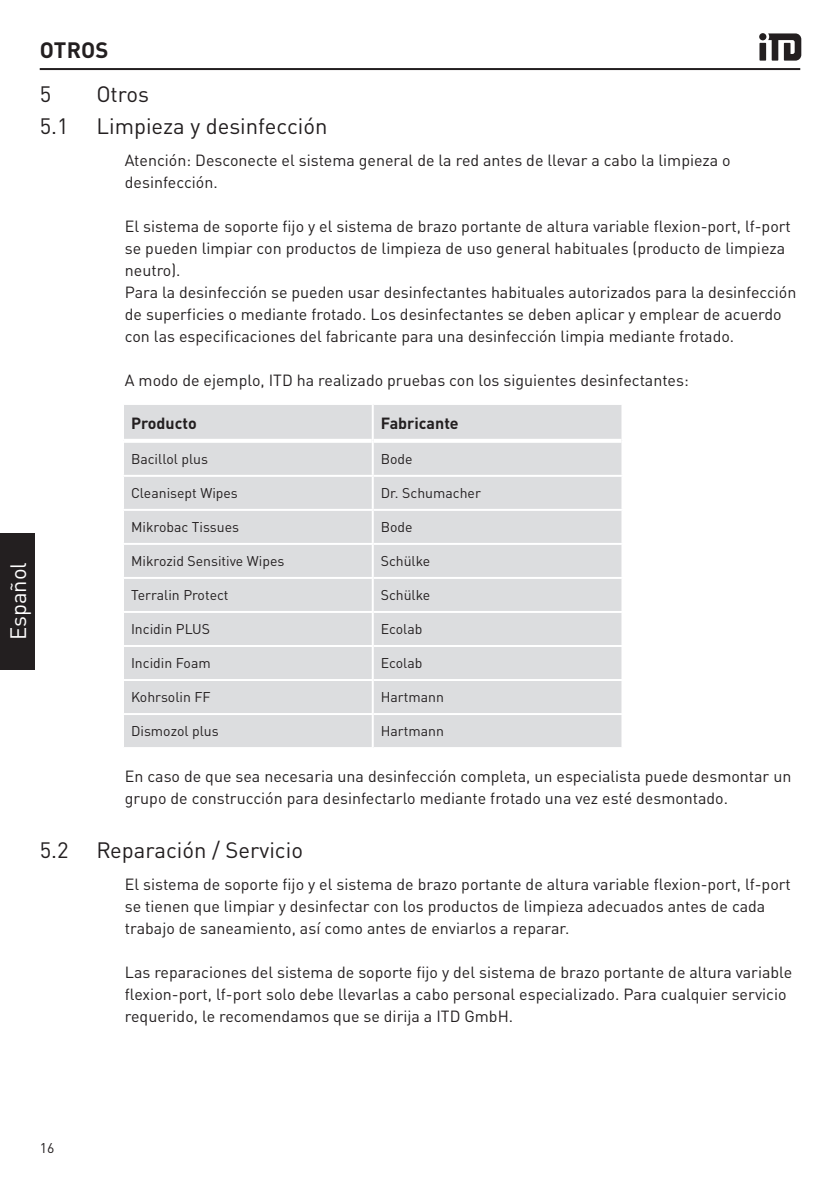
<style>
.page{position:relative;width:840px;height:1191px;background:#fff}
.page>*{position:absolute;margin:0;border:0;box-sizing:border-box;transform-origin:0 0}
.t1{font:22px "DINOT";color:#231f20}
.t2{font:22px "DINOT";color:#fff}
.t3{font:700 22px "DINOT";letter-spacing:.005em;color:#231f20}
.t4{font:16px/22px "DINOT";color:#231f20}
.t5{font:700 16px "DINOT";color:#231f20}
.t6{font:14px "DINOT";color:#231f20}
.t7{font:14px "DIN Pro";color:#231f20}
</style>
<div class="page">
<hr style="left:40px;top:68px;width:759px;height:2px;background:#231f20">
<div style="left:0;top:533px;width:34px;height:136px;background:#231f20"></div>
<svg style="left:759px;top:33px;width:41px;height:28px"></svg>
<div style="left:124px;top:405px;width:497px;height:342px;background:#dcdddf"></div>
<hr style="left:373px;top:475px;width:250px;height:2px;background:#fff">
<hr style="left:373px;top:509px;width:250px;height:2px;background:#fff">
<hr style="left:373px;top:543px;width:250px;height:2px;background:#fff">
<hr style="left:373px;top:577px;width:250px;height:2px;background:#fff">
<hr style="left:373px;top:611px;width:250px;height:2px;background:#fff">
<hr style="left:373px;top:645px;width:250px;height:2px;background:#fff">
<hr style="left:373px;top:679px;width:250px;height:2px;background:#fff">
<hr style="left:373px;top:713px;width:250px;height:2px;background:#fff">
<hr style="left:371px;top:405px;width:2px;height:36px;background:#fff">
<hr style="left:371px;top:441px;width:2px;height:34px;background:#fff">
<hr style="left:122px;top:475px;width:251px;height:2px;background:#fff">
<hr style="left:371px;top:477px;width:2px;height:32px;background:#fff">
<hr style="left:122px;top:509px;width:251px;height:2px;background:#fff">
<hr style="left:371px;top:511px;width:2px;height:32px;background:#fff">
<hr style="left:122px;top:543px;width:251px;height:2px;background:#fff">
<hr style="left:371px;top:545px;width:2px;height:32px;background:#fff">
<hr style="left:122px;top:577px;width:251px;height:2px;background:#fff">
<hr style="left:371px;top:579px;width:2px;height:32px;background:#fff">
<hr style="left:122px;top:611px;width:251px;height:2px;background:#fff">
<hr style="left:371px;top:613px;width:2px;height:32px;background:#fff">
<hr style="left:122px;top:645px;width:251px;height:2px;background:#fff">
<hr style="left:371px;top:647px;width:2px;height:32px;background:#fff">
<hr style="left:122px;top:679px;width:251px;height:2px;background:#fff">
<hr style="left:371px;top:681px;width:2px;height:32px;background:#fff">
<hr style="left:122px;top:713px;width:251px;height:2px;background:#fff">
<hr style="left:371px;top:715px;width:2px;height:32px;background:#fff">
<hr style="left:124px;top:439px;width:247px;height:4px;background:#fff">
<hr style="left:373px;top:439px;width:248px;height:4px;background:#fff">
<h1 class="t3" style="left:40px;top:33px;width:70px">OTROS</h1>
<h1 class="t1" style="left:40px;top:77px;width:13px">5</h1>
<h1 class="t1" style="left:96px;top:77px;width:54px">Otros</h1>
<h1 class="t1" style="left:40px;top:109px;width:30px">5.1</h1>
<h1 class="t1" style="left:96px;top:109px;width:232px">Limpieza y desinfección</h1>
<p class="t4" style="left:125px;top:148px;width:607px">Atención: Desconecte el sistema general de la red antes de llevar a cabo la limpieza o desinfección.</p>
<p class="t4" style="left:125px;top:214px;width:672px">El sistema de soporte fijo y el sistema de brazo portante de altura variable flexion-port, lf-port se pueden limpiar con productos de limpieza de uso general habituales (producto de limpieza neutro).<br>Para la desinfección se pueden usar desinfectantes habituales autorizados para la desinfección de superficies o mediante frotado. Los desinfectantes se deben aplicar y emplear de acuerdo con las especificaciones del fabricante para una desinfección limpia mediante frotado.</p>
<p class="t4" style="left:125px;top:368px;width:565px">A modo de ejemplo, ITD ha realizado pruebas con los siguientes desinfectantes:</p>
<h1 class="t2" style="left:1px;top:640px;width:80px;rotate:-90deg">Español</h1>
<p class="t5" style="left:131px;top:410px;width:67px">Producto</p>
<p class="t5" style="left:380px;top:410px;width:79px">Fabricante</p>
<p class="t6" style="left:131px;top:448px;width:78px">Bacillol plus</p>
<p class="t6" style="left:380px;top:448px;width:33px">Bode</p>
<p class="t6" style="left:131px;top:482px;width:108px">Cleanisept Wipes</p>
<p class="t6" style="left:380px;top:482px;width:102px">Dr. Schumacher</p>
<p class="t6" style="left:131px;top:516px;width:110px">Mikrobac Tissues</p>
<p class="t6" style="left:380px;top:516px;width:33px">Bode</p>
<p class="t6" style="left:131px;top:550px;width:155px">Mikrozid Sensitive Wipes</p>
<p class="t6" style="left:380px;top:550px;width:51px">Schülke</p>
<p class="t6" style="left:131px;top:584px;width:99px">Terralin Protect</p>
<p class="t6" style="left:380px;top:584px;width:51px">Schülke</p>
<p class="t6" style="left:131px;top:618px;width:80px">Incidin PLUS</p>
<p class="t6" style="left:380px;top:618px;width:43px">Ecolab</p>
<p class="t6" style="left:131px;top:652px;width:81px">Incidin Foam</p>
<p class="t6" style="left:380px;top:652px;width:43px">Ecolab</p>
<p class="t6" style="left:131px;top:686px;width:81px">Kohrsolin FF</p>
<p class="t6" style="left:380px;top:686px;width:65px">Hartmann</p>
<p class="t6" style="left:131px;top:720px;width:89px">Dismozol plus</p>
<p class="t6" style="left:380px;top:720px;width:65px">Hartmann</p>
<p class="t4" style="left:125px;top:764px;width:667px">En caso de que sea necesaria una desinfección completa, un especialista puede desmontar un grupo de construcción para desinfectarlo mediante frotado una vez esté desmontado.</p>
<h1 class="t1" style="left:40px;top:833px;width:30px">5.2</h1>
<h1 class="t1" style="left:96px;top:833px;width:208px">Reparación / Servicio</h1>
<p class="t4" style="left:125px;top:872px;width:667px">El sistema de soporte fijo y el sistema de brazo portante de altura variable flexion-port, lf-port se tienen que limpiar y desinfectar con los productos de limpieza adecuados antes de cada trabajo de saneamiento, así como antes de enviarlos a reparar.</p>
<p class="t4" style="left:125px;top:960px;width:668px">Las reparaciones del sistema de soporte fijo y del sistema de brazo portante de altura variable flexion-port, lf-port solo debe llevarlas a cabo personal especializado. Para cualquier servicio requerido, le recomendamos que se dirija a ITD GmbH.</p>
<p class="t7" style="left:40px;top:1137px;width:16px">16</p>
</div>
